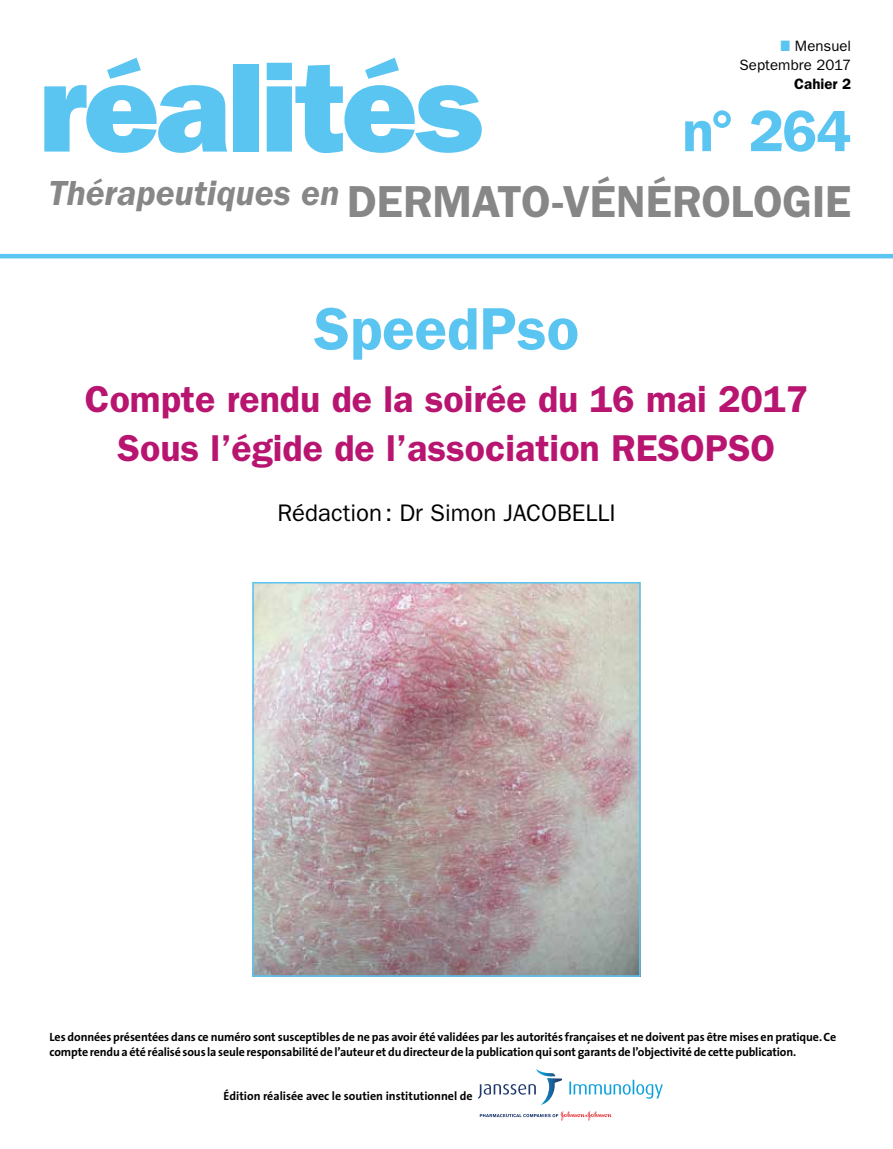
<style>
.page{position:relative;width:893px;height:1149px;background:#fff}
.page>*{position:absolute;margin:0;border:0;box-sizing:border-box;transform-origin:0 0}
.t1{font:127.5px "ITC Franklin Gothic Std Hvy";letter-spacing:-.03em;color:#5bc5f2}
._01__Titre{font:600 60px "ITC Franklin Gothic Std";color:#5bc5f2}
.t2{font:600 58.5px "ITC Franklin Gothic Std";color:#5bc5f2}
.t3{font:600 45px "ITC Franklin Gothic Std";letter-spacing:-.005em;color:#878787}
._01__Titre-2{font:600 37.5px "ITC Franklin Gothic Std";color:#b81570}
._01__Titre-3{font:24px "ITC Franklin Gothic Std";color:#000}
.t4{font:15px "ITC Franklin Gothic Std";letter-spacing:.005em;color:#000}
.t5{font:600 15px "ITC Franklin Gothic Std";letter-spacing:.005em;color:#000}
.Cartouche_couv{font:700 12px/15px "The Sans";letter-spacing:-.01em;color:#000}
.s1{color:#5bc5f2}
</style>
<div class="page">
<svg style="left:480px;top:1111px;width:131px;height:9px"></svg>
<svg style="left:569px;top:1079px;width:94px;height:19px"></svg>
<svg style="left:478px;top:1069px;width:84px;height:35px"></svg>
<img style="left:255px;top:585px;width:383px;height:388px">
<div style="left:252px;top:582px;width:389px;height:394px;border:2px solid #5bc5f2"></div>
<hr style="left:0;top:254px;width:893px;height:4px;background:#5bc5f2">
<p class="t1" style="left:39px;top:33px;width:445px">réalités</p>
<p class="t4" style="left:780px;top:37px;width:73px"><span class="s1">❚</span> Mensuel</p>
<p class="t4" style="left:739px;top:56px;width:113px">Septembre 2017</p>
<p class="t5" style="left:794px;top:75px;width:58px">Cahier 2</p>
<p class="t2" style="left:682px;top:96px;width:171px">n° 264</p>
<p class="t3" style="left:49px;top:174px;width:804px"><sup>Thérapeutiques</sup> <sup>en</sup> DERMATO-VÉNÉROLOGIE</p>
<p class="_01__Titre" style="left:314px;top:293px;width:267px">SpeedPso</p>
<p class="_01__Titre-2" style="left:85px;top:377px;width:725px">Compte rendu de la soirée du 16 mai 2017</p>
<p class="_01__Titre-2" style="left:118px;top:425px;width:659px">Sous l’égide de l’association RESOPSO</p>
<p class="_01__Titre-3" style="left:277px;top:498px;width:340px">Rédaction: Dr Simon JACOBELLI</p>
<p class="Cartouche_couv" style="left:50px;top:1028px;width:788px">Les données présentées dans ce numéro sont susceptibles de ne pas avoir été validées par les autorités françaises et ne doivent pas être mises en pratique. Ce compte rendu a été réalisé sous la seule responsabilité de l’auteur et du directeur de la publication qui sont garants de l’objectivité de cette publication.</p>
<p class="Cartouche_couv" style="left:224px;top:1087px;width:251px">Édition réalisée avec le soutien institutionnel de</p>
</div>
